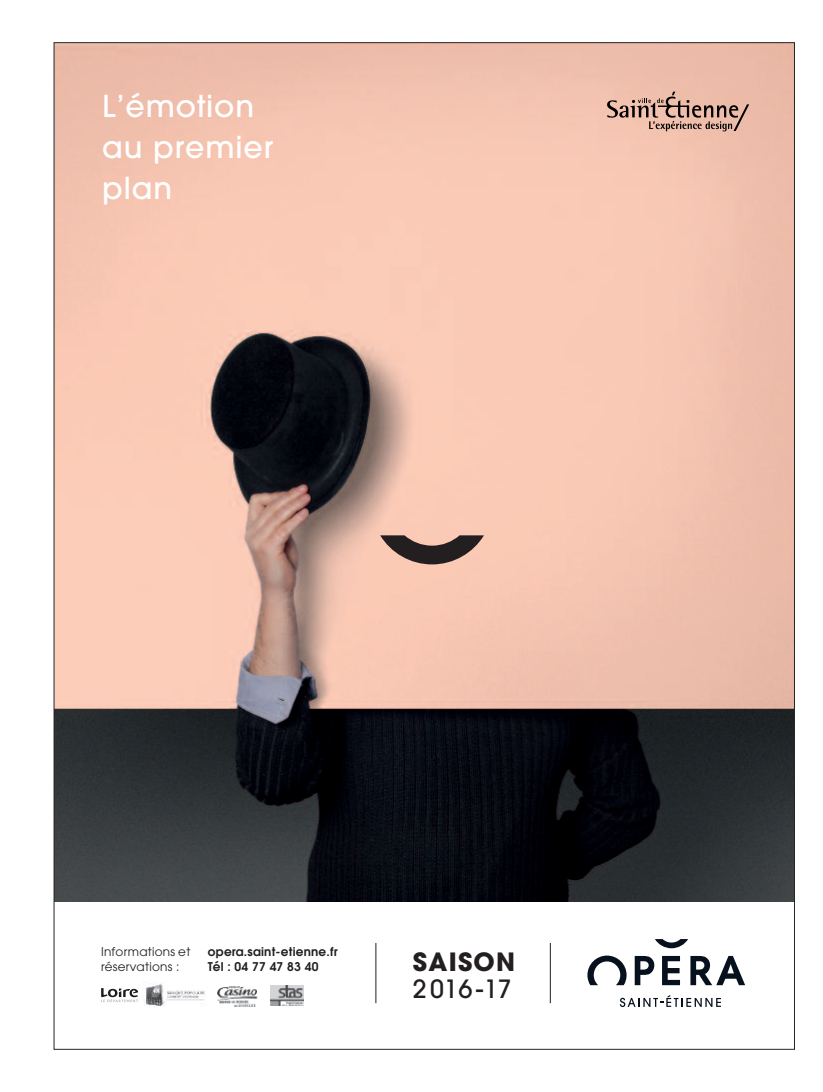
<style>
.page{position:relative;width:823px;height:1092px;background:#fff}
.page>*{position:absolute;margin:0;border:0;box-sizing:border-box;transform-origin:0 0}
.t1{font:500 30px/41px "ITC Avant Garde Pro";letter-spacing:.03em;color:#fff}
.t2{font:500 25px "ITC Avant Garde Pro";letter-spacing:.015em;color:#231f20}
.t3{font:700 25px "ITC Avant Garde Pro";letter-spacing:.05em;color:#231f20}
.t4{font:600 12px/15px "ITC Avant Garde Pro";letter-spacing:.02em;color:#231f20}
.t5{font:12px/15px "ITC Avant Garde Pro";letter-spacing:.02em;color:#231f20}
</style>
<div class="page">
<img style="left:56px;top:45px;width:736px;height:856px">
<svg style="left:619px;top:995px;width:101px;height:11px"></svg>
<svg style="left:587px;top:955px;width:39px;height:30px"></svg>
<svg style="left:634px;top:955px;width:20px;height:30px"></svg>
<svg style="left:662px;top:955px;width:17px;height:30px"></svg>
<svg style="left:690px;top:955px;width:54px;height:30px"></svg>
<svg style="left:655px;top:939px;width:32px;height:9px"></svg>
<img style="left:217px;top:986px;width:40px;height:20px">
<svg style="left:101px;top:988px;width:37px;height:14px"></svg>
<img style="left:144px;top:984px;width:61px;height:22px">
<img style="left:270px;top:985px;width:33px;height:20px">
<hr style="left:375px;top:942px;width:1px;height:61px;background:#231f20">
<hr style="left:549px;top:942px;width:1px;height:61px;background:#231f20">
<svg style="left:380px;top:535px;width:103px;height:29px;background:#7d665e"></svg>
<svg style="left:606px;top:92px;width:142px;height:39px;background:#c39b8c"></svg>
<h1 class="t1" style="left:102px;top:86px;width:173px">L’émotion au premier plan</h1>
<p class="t5" style="left:101px;top:943px;width:91px">Informations et réservations :</p>
<p class="t4" style="left:208px;top:943px;width:131px">opera.saint-etienne.fr<br>Tél : 04 77 47 83 40</p>
<h2 class="t3" style="left:412px;top:948px;width:104px">SAISON</h2>
<h2 class="t2" style="left:412px;top:975px;width:100px">2016 -17</h2>
</div>
